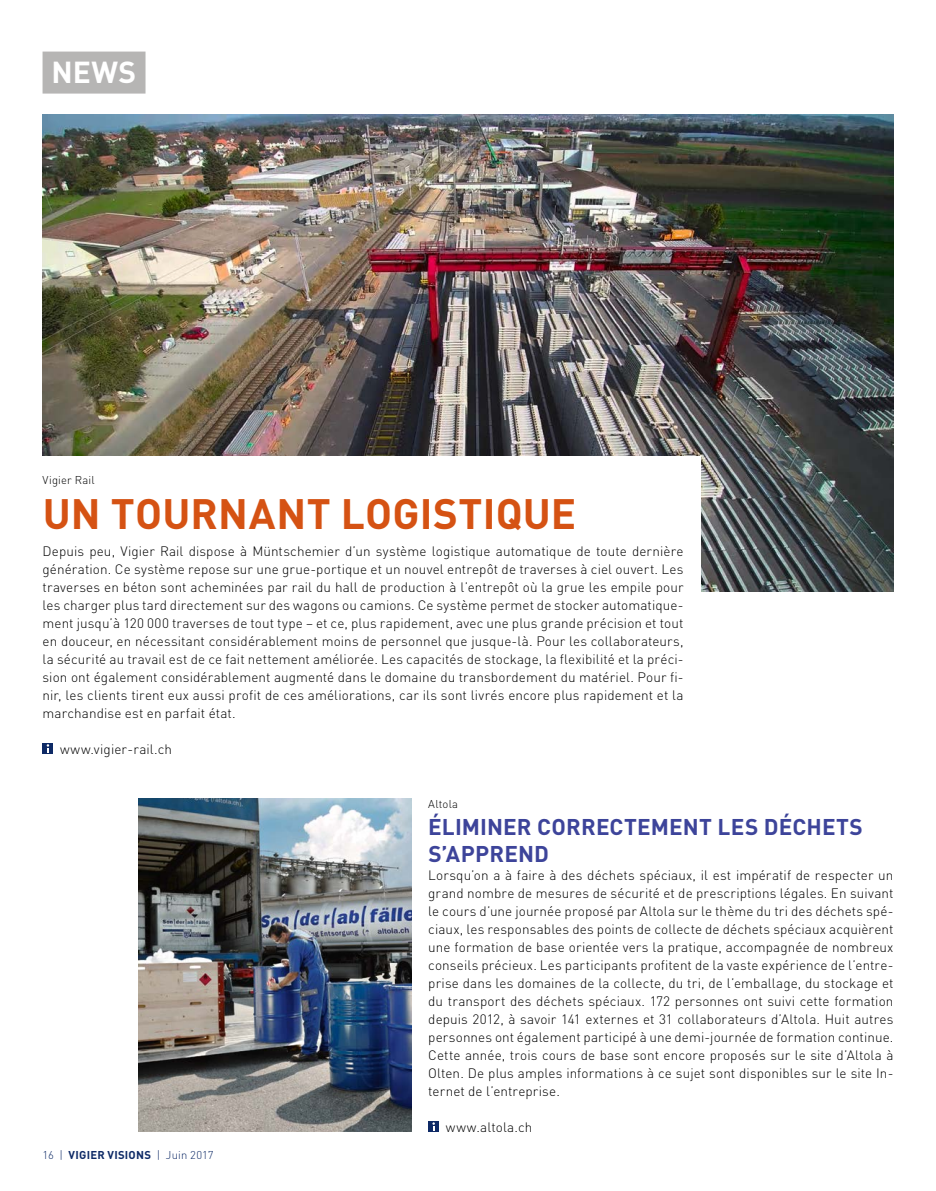
<style>
.page{position:relative;width:936px;height:1191px;background:#fff}
.page>*{position:absolute;margin:0;border:0;box-sizing:border-box;transform-origin:0 0}
.t1{font:700 42px "DIN Pro";letter-spacing:.005em;color:#d55213}
.t2{font:700 30px "DIN Pro";color:#fff}
.t3{font:700 22.5px/27px "DIN Pro";letter-spacing:.005em;color:#3d449a}
.t4{font:300 13.5px/18px "DIN Pro";letter-spacing:.01em;color:#000;text-align:justify}
.t5{font:700 11.25px "DIN Pro";letter-spacing:.02em;color:#0e2a66}
.t6{font:300 11.25px "DIN Pro";letter-spacing:.02em;color:#000}
.s1{font-weight:300}
</style>
<div class="page">
<img style="left:43px;top:115px;width:850px;height:477px">
<img style="left:139px;top:799px;width:272px;height:333px">
<div style="left:43px;top:457px;width:657px;height:297px;background:#fff"></div>
<div style="left:43px;top:743px;width:10px;height:11px;background:#0e2a66"></div>
<svg style="left:47px;top:744px;width:2px;height:8px"></svg>
<div style="left:428px;top:1121px;width:11px;height:11px;background:#0e2a66"></div>
<svg style="left:432px;top:1122px;width:3px;height:8px"></svg>
<div style="left:43px;top:52px;width:102px;height:42px;background:#b6b5b4"></div>
<h2 class="t2" style="left:52px;top:48px;width:86px">NEWS</h2>
<p class="t6" style="left:43px;top:471px;width:54px">Vigier Rail</p>
<h1 class="t1" style="left:43px;top:478px;width:535px">UN TOURNANT LOGISTIQUE</h1>
<p class="t4" style="left:43px;top:540px;width:642px">Depuis peu, Vigier Rail dispose à Müntschemier d’un système logistique automatique de toute dernière génération. Ce système repose sur une grue-portique et un nouvel entrepôt de traverses à ciel ouvert. Les traverses en béton sont acheminées par rail du hall de production à l’entrepôt où la grue les empile pour les charger plus tard directement sur des wagons ou camions. Ce système permet de stocker automatique&shy;ment jusqu’à 120 000 traverses de tout type – et ce, plus rapidement, avec une plus grande précision et tout en douceur, en nécessitant considérablement moins de personnel que jusque-là. Pour les collaborateurs, la sécurité au travail est de ce fait nettement améliorée. Les capacités de stockage, la flexibilité et la préci&shy;sion ont également considérablement augmenté dans le domaine du transbordement du matériel. Pour fi&shy;nir, les clients tirent eux aussi profit de ces améliorations, car ils sont livrés encore plus rapidement et la marchandise est en parfait état.</p>
<p class="t4" style="left:60px;top:738px;width:114px">www.vigier-rail.ch</p>
<p class="t5" style="left:43px;top:1145px;width:172px"><span class="s1">16 |</span> VIGIER VISIONS <span class="s1">| Juin 2017</span></p>
<p class="t6" style="left:428px;top:795px;width:31px">Altola</p>
<h3 class="t3" style="left:428px;top:810px;width:436px">ÉLIMINER CORRECTEMENT LES DÉCHETS<br>S’APPREND</h3>
<p class="t4" style="left:428px;top:864px;width:466px">Lorsqu’on a à faire à des déchets spéciaux, il est impératif de respecter un grand nombre de mesures de sécurité et de prescriptions légales. En suivant le cours d’une journée proposé par Altola sur le thème du tri des déchets spé&shy;ciaux, les responsables des points de collecte de déchets spéciaux acquièrent une formation de base orientée vers la pratique, accompagnée de nombreux conseils précieux. Les participants profitent de la vaste expérience de l’entre&shy;prise dans les domaines de la collecte, du tri, de l’emballage, du stockage et du transport des déchets spéciaux. 172 personnes ont suivi cette formation depuis 2012, à savoir 141 externes et 31 collaborateurs d’Altola. Huit autres personnes ont également participé à une demi-journée de formation continue.<br>Cette année, trois cours de base sont encore proposés sur le site d’Altola à Olten. De plus amples informations à ce sujet sont disponibles sur le site In&shy;ternet de l’entreprise.</p>
<p class="t4" style="left:446px;top:1116px;width:88px">www.altola.ch</p>
</div>
